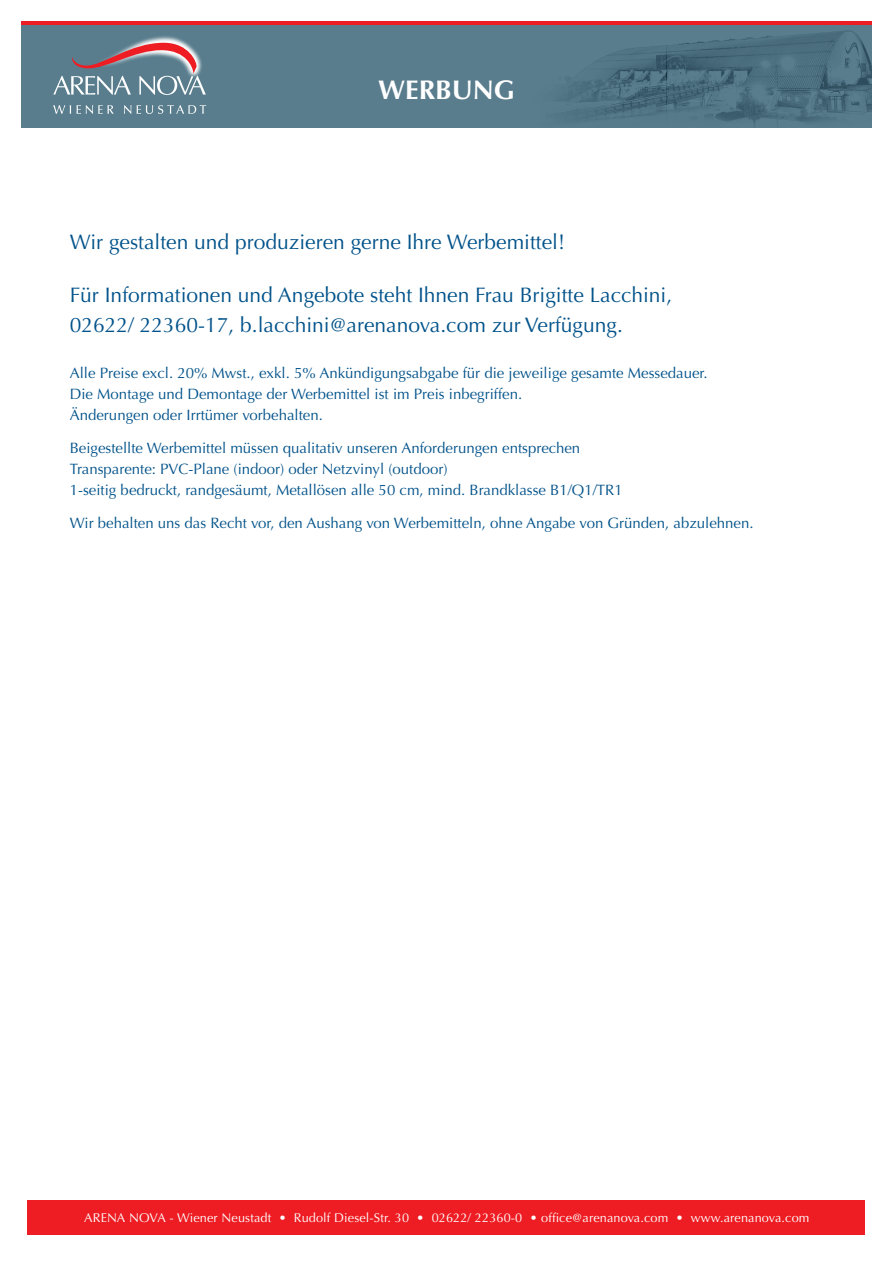
<style>
.page{position:relative;width:893px;height:1263px;background:#fff}
.page>*{position:absolute;margin:0;border:0;box-sizing:border-box;transform-origin:0 0}
.t1{font:700 27px "Optima";color:#fff}
.t2{font:21px/30px "Optima";color:#00528a}
.t3{font:15px/21px "Optima";color:#00528a}
.t4{font:12.75px "Optima";letter-spacing:.01em;color:#fff}
</style>
<div class="page">
<div style="left:21px;top:21px;width:851px;height:107px;background:#597d8d"></div>
<hr style="left:21px;top:21px;width:851px;height:4px;background:#ee1d23">
<img style="left:666px;top:30px;width:206px;height:96px">
<img style="left:560px;top:45px;width:106px;height:76px">
<img style="left:136px;top:36px;width:51px;height:7px">
<svg style="left:53px;top:105px;width:18px;height:9px"></svg>
<svg style="left:77px;top:105px;width:37px;height:9px"></svg>
<svg style="left:124px;top:105px;width:7px;height:9px"></svg>
<svg style="left:137px;top:105px;width:69px;height:9px"></svg>
<svg style="left:53px;top:43px;width:153px;height:52px"></svg>
<div style="left:28px;top:1200px;width:837px;height:35px;background:#ee1d23"></div>
<h1 class="t1" style="left:378px;top:74px;width:138px">WERBUNG</h1>
<h2 class="t2" style="left:70px;top:227px;width:497px">Wir gestalten und produzieren gerne Ihre Werbemittel!</h2>
<h2 class="t2" style="left:70px;top:280px;width:604px">Für Informationen und Angebote steht Ihnen Frau Brigitte Lacchini,<br>02622/ 22360-17, b.lacchini@arenanova.com zur Verfügung.</h2>
<p class="t3" style="left:70px;top:363px;width:639px">Alle Preise excl. 20% Mwst., exkl. 5% Ankündigungsabgabe für die jeweilige gesamte Messedauer.<br>Die Montage und Demontage der Werbemittel ist im Preis inbegriffen.<br>Änderungen oder Irrtümer vorbehalten.</p>
<p class="t3" style="left:70px;top:438px;width:554px">Beigestellte Werbemittel müssen qualitativ unseren Anforderungen entsprechen<br>Transparente: PVC-Plane (indoor) oder Netzvinyl (outdoor)<br>1-seitig bedruckt, randgesäumt, Metallösen alle 50 cm, mind. Brandklasse B1/Q1/TR1</p>
<p class="t3" style="left:70px;top:513px;width:685px">Wir behalten uns das Recht vor, den Aushang von Werbemitteln, ohne Angabe von Gründen, abzulehnen.</p>
<p class="t4" style="left:84px;top:1210px;width:727px">ARENA NOVA - Wiener Neustadt • Rudolf Diesel-Str. 30 • 02622/ 22360-0 • office@arenanova.com • www.arenanova.com</p>
</div>
